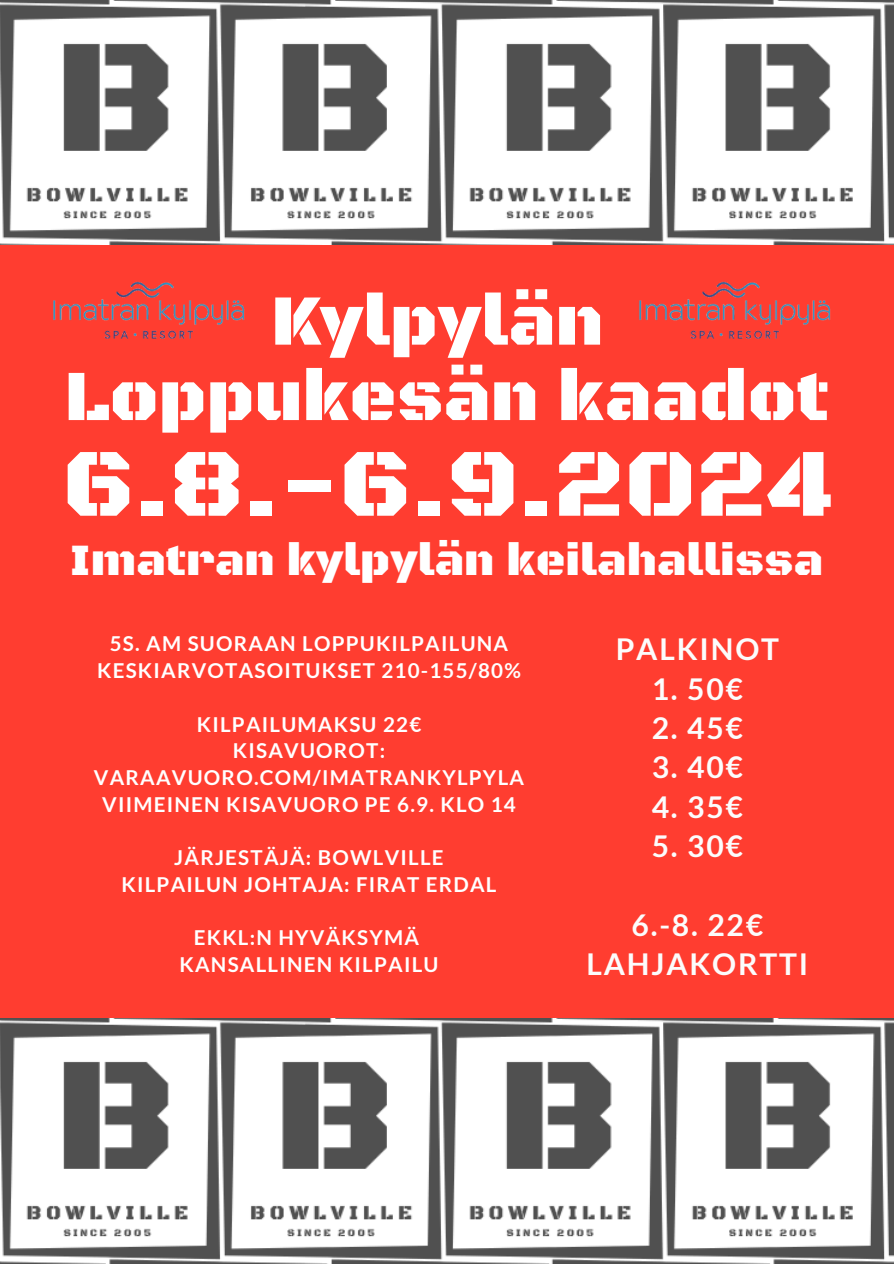
<style>
.page{position:relative;width:894px;height:1264px;background:#fff}
.page>*{position:absolute;margin:0;border:0;box-sizing:border-box;transform-origin:0 0}
.t1{font:98.25px "Black Ops One";color:#fff}
.t2{font:72.75px/75.3px "Black Ops One";color:#fff;text-align:center}
.t3{font:45.75px "Black Ops One";color:#fff}
.t4{font:700 30px/39.3px "Lato";letter-spacing:.06em;color:#fcfcfc;text-align:center}
.t5{font:700 20.55px "Lato";letter-spacing:.06em;color:#fff}
</style>
<div class="page">
<div style="left:0;top:0;width:893px;height:1263px;background:#ff3d30"></div>
<img style="left:0;top:1018px;width:893px;height:245px">
<img style="left:0;top:0;width:893px;height:244px">
<img style="left:639px;top:281px;width:192px;height:58px">
<img style="left:53px;top:281px;width:192px;height:58px">
<h2 class="t2" style="left:64px;top:286px;width:765px">Kylpylän<br>Loppukesän kaadot</h2>
<h2 class="t1" style="left:62px;top:426px;width:772px">6.8.-6.9.2024</h2>
<h2 class="t3" style="left:70px;top:533px;width:754px">Imatran kylpylän keilahallissa</h2>
<h1 class="t5" style="left:110px;top:631px;width:400px">5S. AM SUORAAN LOPPUKILPAILUNA</h1>
<p class="t5" style="left:97px;top:658px;width:425px">KESKIARVOTASOITUKSET 210-155/80%</p>
<p class="t5" style="left:197px;top:711px;width:226px">KILPAILUMAKSU 22€</p>
<p class="t5" style="left:233px;top:738px;width:154px">KISAVUOROT:</p>
<p class="t5" style="left:94px;top:764px;width:431px">VARAAVUORO.COM/IMATRANKYLPYLA</p>
<p class="t5" style="left:102px;top:791px;width:415px">VIIMEINEN KISAVUORO PE 6.9. KLO 14</p>
<p class="t5" style="left:174px;top:844px;width:271px">JÄRJESTÄJÄ: BOWLVILLE</p>
<p class="t5" style="left:121px;top:871px;width:376px">KILPAILUN JOHTAJA: FIRAT ERDAL</p>
<p class="t5" style="left:194px;top:925px;width:227px">EKKL:N HYVÄKSYMÄ</p>
<p class="t5" style="left:179px;top:951px;width:260px">KANSALLINEN KILPAILU</p>
<p class="t4" style="left:615px;top:629px;width:165px">PALKINOT</p>
<p class="t4" style="left:651px;top:668px;width:93px">1. 50€</p>
<p class="t4" style="left:651px;top:707px;width:93px">2. 45€</p>
<p class="t4" style="left:651px;top:747px;width:93px">3. 40€</p>
<p class="t4" style="left:651px;top:786px;width:93px">4. 35€</p>
<p class="t4" style="left:651px;top:826px;width:93px">5. 30€</p>
<h2 class="t4" style="left:586px;top:904px;width:223px">6.-8. 22€<br>LAHJAKORTTI</h2>
</div>
